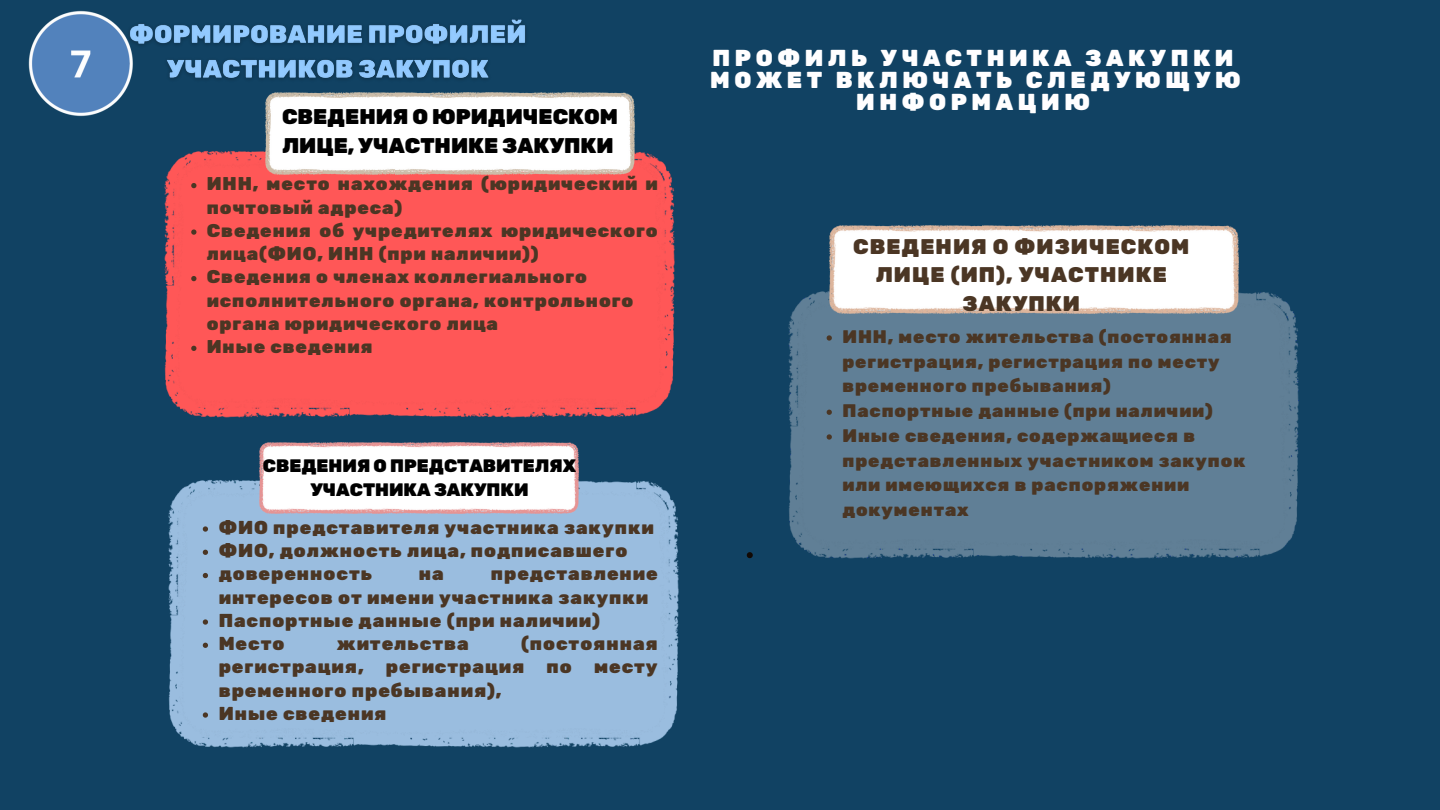
<style>
.page{position:relative;width:1440px;height:810px;background:#114263}
.page>*{position:absolute;margin:0;border:0;box-sizing:border-box;transform-origin:0 0}
.t1{font:900 23px/21.8px "Rubik";letter-spacing:.2em;color:#fffeff;text-align:center}
.t2{font:900 21.2px/28.5px "Rubik";letter-spacing:.05em;color:#4b3624;text-align:center}
.t3{font:900 21.2px/28.5px "Rubik";color:#000}
.t4{font:900 18.6px/23.2px "Rubik";letter-spacing:.05em;color:#4b3624}
.t5{font:900 18.4px/23.2px "Rubik";letter-spacing:.05em;color:#4b3624}
.t6{font:900 18.1px/24.8px "Rubik";letter-spacing:.05em;color:#4b3624}
.t7{font:900 18px/24px "Rubik";color:#000;text-align:center}
</style>
<div class="page">
<img style="left:135px;top:19px;width:390px;height:61px">
<div style="left:164px;top:150px;width:510px;height:268px;background:#ff5757"></div>
<img style="left:265px;top:92px;width:130px;height:83px">
<img style="left:503px;top:92px;width:131px;height:83px">
<img style="left:395px;top:92px;width:108px;height:83px">
<div style="left:168px;top:479px;width:510px;height:268px;background:#9abddf"></div>
<div style="left:789px;top:290px;width:510px;height:268px;background:#607f96"></div>
<img style="left:260px;top:442px;width:112px;height:72px">
<img style="left:465px;top:442px;width:113px;height:72px">
<img style="left:372px;top:442px;width:93px;height:72px">
<img style="left:830px;top:225px;width:152px;height:88px">
<img style="left:1096px;top:225px;width:142px;height:88px">
<img style="left:982px;top:225px;width:114px;height:88px">
<svg style="left:747px;top:552px;width:6px;height:6px"></svg>
<svg style="left:827px;top:335px;width:5px;height:6px"></svg>
<svg style="left:827px;top:410px;width:5px;height:5px"></svg>
<svg style="left:827px;top:434px;width:5px;height:6px"></svg>
<svg style="left:191px;top:183px;width:5px;height:5px"></svg>
<svg style="left:191px;top:229px;width:5px;height:6px"></svg>
<svg style="left:191px;top:276px;width:5px;height:5px"></svg>
<svg style="left:191px;top:346px;width:5px;height:5px"></svg>
<svg style="left:203px;top:526px;width:5px;height:6px"></svg>
<svg style="left:203px;top:550px;width:5px;height:5px"></svg>
<svg style="left:203px;top:573px;width:5px;height:5px"></svg>
<svg style="left:203px;top:619px;width:5px;height:6px"></svg>
<svg style="left:203px;top:643px;width:5px;height:5px"></svg>
<svg style="left:203px;top:712px;width:5px;height:6px"></svg>
<img style="left:28px;top:10px;width:107px;height:107px">
<p class="t3" style="left:282px;top:103px;width:338px">СВЕДЕНИЯ О ЮРИДИЧЕСКОМ<br>ЛИЦЕ, УЧАСТНИКЕ ЗАКУПКИ</p>
<p class="t5" style="left:207px;top:173px;width:452px">ИНН, место нахождения (юридический и почтовый адреса)</p>
<p class="t5" style="left:207px;top:219px;width:452px">Сведения об учредителях юридического лица(ФИО, ИНН (при наличии))</p>
<p class="t5" style="left:207px;top:266px;width:428px">Сведения о членах коллегиального исполнительного органа, контрольного органа юридического лица</p>
<p class="t5" style="left:207px;top:335px;width:167px">Иные сведения</p>
<p class="t7" style="left:263px;top:454px;width:315px">СВЕДЕНИЯ О ПРЕДСТАВИТЕЛЯХ<br>УЧАСТНИКА ЗАКУПКИ</p>
<p class="t4" style="left:219px;top:516px;width:436px">ФИО представителя участника закупки</p>
<p class="t4" style="left:219px;top:539px;width:410px">ФИО, должность лица, подписавшего</p>
<p class="t4" style="left:219px;top:562px;width:155px">доверенность</p>
<p class="t4" style="left:419px;top:562px;width:26px">на</p>
<p class="t4" style="left:219px;top:562px;width:441px;text-indent:272px">представление интересов от имени участника закупки</p>
<p class="t4" style="left:219px;top:609px;width:383px">Паспортные данные (при наличии)</p>
<p class="t4" style="left:219px;top:632px;width:67px">Место</p>
<p class="t4" style="left:337px;top:632px;width:133px">жительства</p>
<p class="t4" style="left:219px;top:632px;width:441px;text-align:justify;text-indent:302px">(постоянная регистрация, регистрация по месту временного пребывания),</p>
<p class="t4" style="left:219px;top:702px;width:169px">Иные сведения</p>
<p class="t1" style="left:710px;top:47px;width:532px">ПРОФИЛЬ УЧАСТНИКА ЗАКУПКИ<br>МОЖЕТ ВКЛЮЧАТЬ СЛЕДУЮЩУЮ<br>ИНФОРМАЦИЮ</p>
<p class="t2" style="left:853px;top:232px;width:338px">СВЕДЕНИЯ О ФИЗИЧЕСКОМ<br>ЛИЦЕ (ИП), УЧАСТНИКЕ<br>ЗАКУПКИ</p>
<p class="t6" style="left:842px;top:324px;width:391px">ИНН, место жительства (постоянная регистрация, регистрация по месту временного пребывания)</p>
<p class="t6" style="left:842px;top:399px;width:372px">Паспортные данные (при наличии)</p>
<p class="t6" style="left:842px;top:423px;width:404px">Иные сведения, содержащиеся в представленных участником закупок или имеющихся в распоряжении документах</p>
</div>
